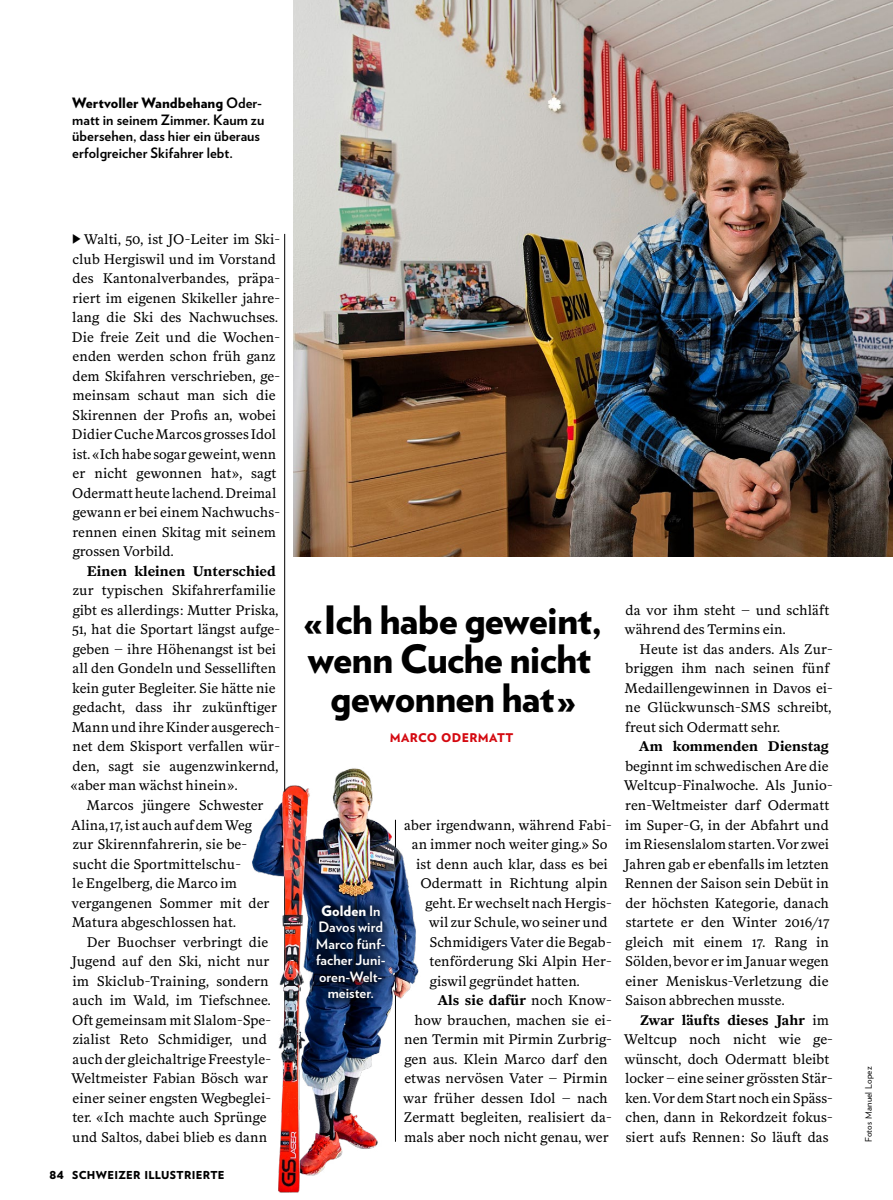
<style>
.page{position:relative;width:893px;height:1200px;background:#fff}
.page>*{position:absolute;margin:0;border:0;box-sizing:border-box;transform-origin:0 0}
.t1{font:900 39px/39px "Verlag";letter-spacing:-.02em;color:#000;text-align:center}
.t2{font:700 14.25px/16.5px "Verlag";letter-spacing:.005em;color:#000}
.t3{font:700 14.25px/16.5px "Verlag";letter-spacing:.005em;color:#fff;text-align:center}
.t4{font:13.8px/19.5px "Superior Text";color:#000}
.t5{font:700 13.8px "Superior Text";color:#000}
.t6{font:900 12px "Verlag";letter-spacing:.03em;color:#d40a11}
.t7{font:900 10.95px "Verlag";letter-spacing:.025em;color:#000}
.t8{font:9px "Verlag";letter-spacing:.025em;color:#000}
.s1{font-weight:900}
.s2{font-weight:400}
.s3{font-weight:700}
</style>
<div class="page">
<img style="left:293px;top:1px;width:599px;height:555px">
<hr style="left:284px;top:234px;width:1px;height:907px;background:#000">
<img style="left:252px;top:751px;width:167px;height:442px">
<svg style="left:305px;top:893px;width:91px;height:116px;background:#172b50"></svg>
<p class="t2" style="left:72px;top:94px;width:194px"><span class="s1">Wertvoller Wandbehang</span> Oder&shy;matt in seinem Zimmer. Kaum zu übersehen, dass hier ein überaus erfolgreicher Skifahrer lebt.</p>
<p class="t4" style="left:72px;top:230px;width:210px;text-indent:12px">Walti, 50, ist JO-Leiter im Ski&shy;club Hergiswil und im Vorstand des Kantonalverbandes, präpa&shy;riert im eigenen Skikeller jahre&shy;lang die Ski des Nachwuchses.<br>Die freie Zeit und die Wochen&shy;enden werden schon früh ganz dem Skifahren verschrieben, ge&shy;meinsam schaut man sich die<br>Skirennen der Profis an, wobei<br>Didier Cuche Marcos grosses Idol ist. «Ich habe sogar geweint, wenn er nicht gewonnen hat», sagt<br>Odermatt heute lachend. Dreimal gewann er bei einem Nachwuchs&shy;rennen einen Skitag mit seinem grossen Vorbild.</p>
<p class="t5" style="left:87px;top:562px;width:190px">Einen kleinen Unterschied</p>
<p class="t4" style="left:70px;top:581px;width:211px">zur typischen Skifahrerfamilie gibt es allerdings: Mutter Priska,<br>51, hat die Sportart längst aufge&shy;geben – ihre Höhenangst ist bei all den Gondeln und Sesselliften kein guter Begleiter. Sie hätte nie gedacht, dass ihr zukünftiger<br>Mann und ihre Kinder ausgerech&shy;net dem Skisport verfallen wür&shy;den, sagt sie augenzwinkernd, «aber man wächst hinein».</p>
<p class="t4" style="left:71px;top:795px;width:200px;text-indent:15px">Marcos jüngere Schwester<br>Alina, 17, ist auch auf dem Weg zur Skirennfahrerin, sie be&shy;sucht die Sportmittelschu-<br>le Engelberg, die Marco im vergangenen Sommer mit der<br>Matura abgeschlossen hat.</p>
<p class="t4" style="left:71px;top:932px;width:201px;text-indent:16px">Der Buochser verbringt die<br>Jugend auf den Ski, nicht nur im Skiclub-Training, sondern auch im Wald, im Tiefschnee.<br>Oft gemeinsam mit Slalom-Spe&shy;zialist Reto Schmidiger, und auch der gleichaltrige Freestyle-<br>Weltmeister Fabian Bösch war einer seiner engsten Wegbeglei&shy;ter. «Ich machte auch Sprünge und Saltos, dabei blieb es dann</p>
<p class="t7" style="left:49px;top:1165px;width:177px">84 SCHWEIZER ILLUSTRIERTE</p>
<h1 class="t1" style="left:303px;top:598px;width:301px">«Ich habe geweint, wenn Cuche nicht gewonnen hat»</h1>
<p class="t6" style="left:390px;top:727px;width:125px">MARCO ODERMATT</p>
<p class="t3" style="left:316px;top:901px;width:71px"><span class="s1">Golden</span> In<br>Davos wird<br>Marco fünf&shy;facher Juni&shy;oren-Welt&shy;meister.</p>
<p class="t4" style="left:404px;top:815px;width:209px">aber irgendwann, während Fabi-</p>
<p class="t4" style="left:412px;top:834px;width:197px">an immer noch weiter ging.» So</p>
<p class="t4" style="left:416px;top:854px;width:193px">ist denn auch klar, dass es bei</p>
<p class="t4" style="left:420px;top:873px;width:189px">Odermatt in Richtung alpin</p>
<p class="t4" style="left:425px;top:893px;width:188px">geht. Er wechselt nach Hergis-</p>
<p class="t4" style="left:429px;top:912px;width:180px">wil zur Schule, wo seiner und</p>
<p class="t4" style="left:429px;top:932px;width:184px">Schmidigers Vater die Begab-</p>
<p class="t4" style="left:430px;top:951px;width:184px">tenförderung Ski Alpin Her-</p>
<p class="t4" style="left:430px;top:971px;width:151px">giswil gegründet hatten.</p>
<p class="t5" style="left:437px;top:991px;width:176px">Als sie dafür <span class="s2">noch Know-</span></p>
<p class="t4" style="left:414px;top:1010px;width:199px">how brauchen, machen sie ei-</p>
<p class="t4" style="left:404px;top:1029px;width:209px">nen Termin mit Pirmin Zurbrig-</p>
<p class="t4" style="left:404px;top:1049px;width:205px">gen aus. Klein Marco darf den</p>
<p class="t4" style="left:404px;top:1068px;width:205px">etwas nervösen Vater – Pirmin</p>
<p class="t4" style="left:403px;top:1088px;width:206px">war früher dessen Idol – nach</p>
<p class="t4" style="left:404px;top:1107px;width:209px">Zermatt begleiten, realisiert da-</p>
<p class="t4" style="left:404px;top:1127px;width:206px">mals aber noch nicht genau, wer</p>
<p class="t4" style="left:624px;top:600px;width:206px">da vor ihm steht – und schläft während des Termins ein.</p>
<p class="t4" style="left:624px;top:639px;width:210px;text-indent:15px">Heute ist das anders. Als Zur&shy;briggen ihm nach seinen fünf<br>Medaillengewinnen in Davos ei&shy;ne Glückwunsch-SMS schreibt, freut sich Odermatt sehr.</p>
<p class="t5" style="left:639px;top:737px;width:191px">Am kommenden Dienstag</p>
<p class="t4" style="left:624px;top:756px;width:211px">beginnt im schwedischen Are die<br>Weltcup-Finalwoche. Als Junio&shy;ren-Weltmeister darf Odermatt im Super-G, in der Abfahrt und im Riesenslalom starten. Vor zwei<br>Jahren gab er ebenfalls im letzten<br>Rennen der Saison sein Debüt in der höchsten Kategorie, danach startete er den Winter 2016/17 gleich mit einem 17. Rang in<br>Sölden, bevor er im Januar wegen einer Meniskus-Verletzung die<br>Saison abbrechen musste.</p>
<p class="t4" style="left:624px;top:1010px;width:211px;text-indent:16px"><span class="s3">Zwar läufts dieses Jahr</span> im<br>Weltcup noch nicht wie ge&shy;wünscht, doch Odermatt bleibt locker – eine seiner grössten Stär&shy;ken. Vor dem Start noch ein Späss&shy;chen, dann in Rekordzeit fokus&shy;siert aufs Rennen: So läuft das</p>
<p class="t8" style="left:862px;top:1141px;width:77px;rotate:-90deg">Fotos Manuel Lopez</p>
</div>
